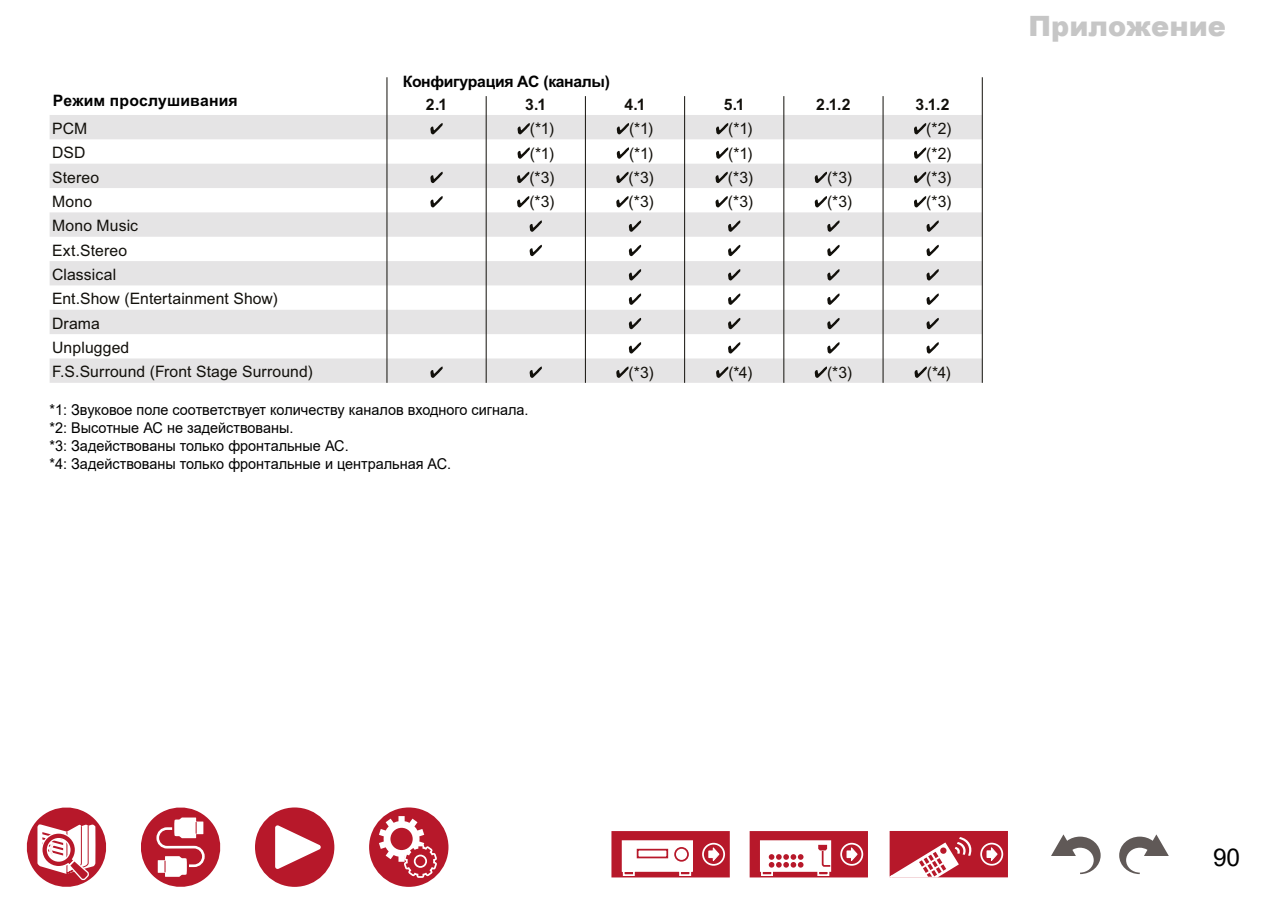
<style>
.page{position:relative;width:1275px;height:903px;background:#fff}
.page>*{position:absolute;margin:0;border:0;box-sizing:border-box;transform-origin:0 0}
.t1{font:900 28px "Arial";color:#c6c6c6}
.t2{font:24.5px "Arial";color:#000}
.t3{font:15.75px/24.3px "Arial";letter-spacing:.01em;color:#12100b}
.t4{font:700 15.75px "Arial";color:#12100b}
.t5{font:700 15.75px "Arial";letter-spacing:-.02em;color:#000}
.t6{font:700 15.75px "Arial";letter-spacing:.01em;color:#000}
.t7{font:14.88px/17.8px "Arial";color:#000}
</style>
<div class="page">
<div style="left:369px;top:807px;width:79px;height:80px;background:#b7182a;border-radius:50%"></div>
<svg style="left:379px;top:816px;width:61px;height:63px"></svg>
<div style="left:612px;top:832px;width:117px;height:44px;background:#b7182a"></div>
<div style="left:611px;top:831px;width:119px;height:46px;border:2px solid #b7182a"></div>
<svg style="left:708px;top:846px;width:12px;height:16px"></svg>
<div style="left:702px;top:843px;width:23px;height:23px;border:2px solid #fff;border-radius:50%"></div>
<svg style="left:621px;top:840px;width:73px;height:37px;background:#efcbcf"></svg>
<div style="left:890px;top:832px;width:117px;height:44px;background:#b7182a"></div>
<div style="left:890px;top:831px;width:118px;height:46px;border:2px solid #b7182a"></div>
<svg style="left:986px;top:846px;width:12px;height:16px"></svg>
<div style="left:980px;top:843px;width:23px;height:22px;border:2px solid #fff;border-radius:50%"></div>
<svg style="left:889px;top:837px;width:85px;height:40px"></svg>
<svg style="left:27px;top:807px;width:79px;height:80px"></svg>
<div style="left:750px;top:832px;width:117px;height:44px;background:#b7182a"></div>
<div style="left:750px;top:831px;width:118px;height:46px;border:2px solid #b7182a"></div>
<svg style="left:846px;top:846px;width:12px;height:15px"></svg>
<div style="left:840px;top:843px;width:23px;height:23px;border:2px solid #fff;border-radius:50%"></div>
<div style="left:760px;top:840px;width:71px;height:32px;background:#fff;border:2px solid #fff"></div>
<svg style="left:769px;top:854px;width:34px;height:13px"></svg>
<div style="left:817px;top:870px;width:12px;height:6px;border:2px solid #fff"></div>
<div style="left:761px;top:870px;width:12px;height:6px;border:2px solid #fff"></div>
<svg style="left:818px;top:845px;width:14px;height:22px"></svg>
<div style="left:255px;top:807px;width:79px;height:80px;background:#b7182a;border-radius:50%"></div>
<svg style="left:275px;top:825px;width:46px;height:44px"></svg>
<svg style="left:141px;top:807px;width:79px;height:80px"></svg>
<svg style="left:1119px;top:834px;width:50px;height:40px"></svg>
<svg style="left:1051px;top:834px;width:50px;height:40px"></svg>
<svg style="left:50px;top:115px;width:932px;height:268px;fill:#e5e4e5"></svg>
<svg style="left:883px;top:96px;width:1px;height:287px"></svg>
<svg style="left:783px;top:96px;width:1px;height:287px"></svg>
<svg style="left:684px;top:96px;width:1px;height:287px"></svg>
<svg style="left:585px;top:96px;width:1px;height:287px"></svg>
<svg style="left:486px;top:96px;width:1px;height:287px"></svg>
<svg style="left:982px;top:77px;width:1px;height:306px"></svg>
<svg style="left:387px;top:77px;width:1px;height:306px"></svg>
<svg style="left:430px;top:123px;width:13px;height:11px"></svg>
<svg style="left:518px;top:123px;width:12px;height:11px"></svg>
<svg style="left:617px;top:123px;width:12px;height:11px"></svg>
<svg style="left:716px;top:123px;width:12px;height:11px"></svg>
<svg style="left:914px;top:123px;width:12px;height:11px"></svg>
<svg style="left:518px;top:147px;width:12px;height:12px"></svg>
<svg style="left:617px;top:147px;width:12px;height:12px"></svg>
<svg style="left:716px;top:147px;width:12px;height:12px"></svg>
<svg style="left:914px;top:147px;width:12px;height:12px"></svg>
<svg style="left:430px;top:172px;width:13px;height:11px"></svg>
<svg style="left:517px;top:172px;width:12px;height:11px"></svg>
<svg style="left:616px;top:172px;width:13px;height:11px"></svg>
<svg style="left:716px;top:172px;width:12px;height:11px"></svg>
<svg style="left:815px;top:172px;width:12px;height:11px"></svg>
<svg style="left:914px;top:172px;width:12px;height:11px"></svg>
<svg style="left:430px;top:196px;width:13px;height:11px"></svg>
<svg style="left:517px;top:196px;width:12px;height:11px"></svg>
<svg style="left:616px;top:196px;width:13px;height:11px"></svg>
<svg style="left:716px;top:196px;width:12px;height:11px"></svg>
<svg style="left:815px;top:196px;width:12px;height:11px"></svg>
<svg style="left:914px;top:196px;width:12px;height:11px"></svg>
<svg style="left:530px;top:220px;width:12px;height:12px"></svg>
<svg style="left:629px;top:220px;width:12px;height:12px"></svg>
<svg style="left:728px;top:220px;width:12px;height:12px"></svg>
<svg style="left:827px;top:220px;width:13px;height:12px"></svg>
<svg style="left:926px;top:220px;width:13px;height:12px"></svg>
<svg style="left:530px;top:245px;width:12px;height:11px"></svg>
<svg style="left:629px;top:245px;width:12px;height:11px"></svg>
<svg style="left:728px;top:245px;width:12px;height:11px"></svg>
<svg style="left:827px;top:245px;width:13px;height:11px"></svg>
<svg style="left:926px;top:245px;width:13px;height:11px"></svg>
<svg style="left:629px;top:269px;width:12px;height:11px"></svg>
<svg style="left:728px;top:269px;width:12px;height:11px"></svg>
<svg style="left:827px;top:269px;width:13px;height:11px"></svg>
<svg style="left:926px;top:269px;width:13px;height:11px"></svg>
<svg style="left:629px;top:293px;width:12px;height:12px"></svg>
<svg style="left:728px;top:293px;width:12px;height:12px"></svg>
<svg style="left:827px;top:293px;width:13px;height:12px"></svg>
<svg style="left:926px;top:293px;width:13px;height:12px"></svg>
<svg style="left:629px;top:318px;width:12px;height:11px"></svg>
<svg style="left:728px;top:318px;width:12px;height:11px"></svg>
<svg style="left:827px;top:318px;width:13px;height:11px"></svg>
<svg style="left:926px;top:318px;width:13px;height:11px"></svg>
<svg style="left:629px;top:342px;width:12px;height:11px"></svg>
<svg style="left:728px;top:342px;width:12px;height:11px"></svg>
<svg style="left:827px;top:342px;width:13px;height:11px"></svg>
<svg style="left:926px;top:342px;width:13px;height:11px"></svg>
<svg style="left:430px;top:367px;width:13px;height:11px"></svg>
<svg style="left:530px;top:367px;width:12px;height:11px"></svg>
<svg style="left:616px;top:367px;width:13px;height:11px"></svg>
<svg style="left:716px;top:367px;width:12px;height:11px"></svg>
<svg style="left:815px;top:367px;width:12px;height:11px"></svg>
<svg style="left:915px;top:367px;width:12px;height:11px"></svg>
<p class="t6" style="left:53px;top:89px;width:186px">Режим прослушивания</p>
<p class="t5" style="left:403px;top:70px;width:209px">Конфигурация АС (каналы)</p>
<p class="t4" style="left:426px;top:93px;width:23px">2.1</p>
<p class="t4" style="left:525px;top:93px;width:22px">3.1</p>
<p class="t4" style="left:624px;top:93px;width:23px">4.1</p>
<p class="t4" style="left:724px;top:93px;width:23px">5.1</p>
<p class="t4" style="left:816px;top:93px;width:36px">2.1.2</p>
<p class="t4" style="left:916px;top:93px;width:36px">3.1.2</p>
<p class="t3" style="left:52px;top:116px;width:37px">PCM</p>
<p class="t3" style="left:530px;top:117px;width:26px">(*1)</p>
<p class="t3" style="left:629px;top:117px;width:26px">(*1)</p>
<p class="t3" style="left:728px;top:117px;width:26px">(*1)</p>
<p class="t3" style="left:926px;top:117px;width:27px">(*2)</p>
<p class="t3" style="left:52px;top:140px;width:35px">DSD</p>
<p class="t3" style="left:530px;top:141px;width:26px">(*1)</p>
<p class="t3" style="left:629px;top:141px;width:26px">(*1)</p>
<p class="t3" style="left:728px;top:141px;width:26px">(*1)</p>
<p class="t3" style="left:926px;top:141px;width:27px">(*2)</p>
<p class="t3" style="left:52px;top:165px;width:49px">Stereo</p>
<p class="t3" style="left:529px;top:165px;width:27px">(*3)</p>
<p class="t3" style="left:629px;top:165px;width:27px">(*3)</p>
<p class="t3" style="left:728px;top:165px;width:27px">(*3)</p>
<p class="t3" style="left:827px;top:165px;width:27px">(*3)</p>
<p class="t3" style="left:926px;top:165px;width:27px">(*3)</p>
<p class="t3" style="left:52px;top:189px;width:42px">Mono</p>
<p class="t3" style="left:529px;top:190px;width:27px">(*3)</p>
<p class="t3" style="left:629px;top:190px;width:27px">(*3)</p>
<p class="t3" style="left:728px;top:190px;width:27px">(*3)</p>
<p class="t3" style="left:827px;top:190px;width:27px">(*3)</p>
<p class="t3" style="left:926px;top:190px;width:27px">(*3)</p>
<p class="t3" style="left:52px;top:213px;width:262px">Mono Music<br>Ext.Stereo<br>Classical<br>Ent.Show (Entertainment Show)<br>Drama<br>Unplugged<br>F.S.Surround (Front Stage Surround)</p>
<p class="t3" style="left:629px;top:360px;width:27px">(*3)</p>
<p class="t3" style="left:728px;top:360px;width:25px">(*4)</p>
<p class="t3" style="left:827px;top:360px;width:27px">(*3)</p>
<p class="t3" style="left:927px;top:360px;width:25px">(*4)</p>
<p class="t7" style="left:50px;top:401px;width:480px">*1: Звуковое поле соответствует количеству каналов входного сигнала. *2: Высотные АС не задействованы.<br>*3: Задействованы только фронтальные АС.<br>*4: Задействованы только фронтальные и центральная АС.</p>
<h1 class="t1" style="left:1029px;top:6px;width:199px">Приложение</h1>
<h2 class="t2" style="left:1213px;top:840px;width:29px">90</h2>
</div>
